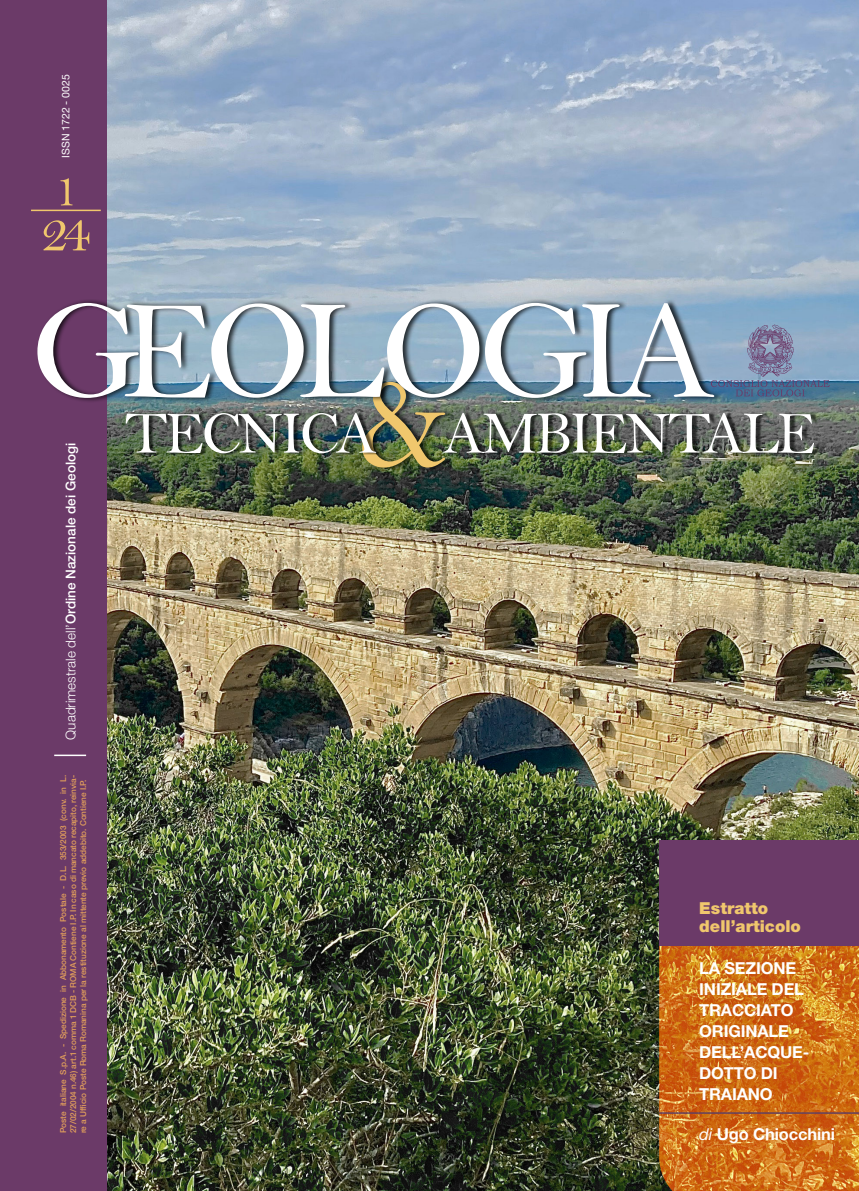
<style>
.page{position:relative;width:859px;height:1191px;background:#fff}
.page>*{position:absolute;margin:0;border:0;box-sizing:border-box;transform-origin:0 0}
.t1{font:56.7px "Bell";color:#f0c76d}
.t2{font:51px "Bell";color:#f0c76d}
.t3{font:700 16.5px/21px "Helvetica Neue LT Std";letter-spacing:-.01em;color:#fff}
.t4{font:900 16.5px/18px "Helvetica Neue LT Std";color:#f0c76d}
.t5{font:500 13.5px "Helvetica Neue LT Std";color:#fff}
.t6{font:10.5px "Helvetica Neue LT Std";color:#fff}
.t7{font:500 8.25px/9.9px "Helvetica Neue LT Std";letter-spacing:-.005em;color:#e19f5b;text-align:justify}
.s1{font-weight:300}
.s2{font-weight:400;font-style:italic}
</style>
<div class="page">
<img style="left:106px;top:0;width:753px;height:1191px">
<div style="left:0;top:0;width:106px;height:1191px;background:#6b3a68"></div>
<hr style="left:54px;top:754px;width:32px;height:2px;background:#fff">
<hr style="left:31px;top:210px;width:70px;height:1px;background:#f0c76d">
<div style="left:362px;top:377px;width:92px;height:95px;background:#000;opacity:.75"></div>
<div style="left:37px;top:299px;width:686px;height:103px;background:#000;opacity:.75"></div>
<svg style="left:37px;top:303px;width:677px;height:95px"></svg>
<img style="left:126px;top:324px;width:704px;height:143px">
<svg style="left:659px;top:945px;width:200px;height:246px;background:#ce701b"></svg>
<hr style="left:659px;top:1112px;width:200px;height:1px;background:#624160">
<div style="left:659px;top:840px;width:200px;height:105px;background:#6b3a68"></div>
<p class="t6" style="left:60px;top:158px;width:85px;rotate:-90deg">ISSN 1722 - 0025</p>
<h2 class="t2" style="left:53px;top:159px;width:27px">1</h2>
<h1 class="t1" style="left:41px;top:199px;width:52px">24</h1>
<h3 class="t5" style="left:63px;top:739px;width:298px;rotate:-90deg"><span class="s1">Quadrimestrale dell’</span>Ordine Nazionale dei Geologi</h3>
<p class="t7" style="left:58px;top:1133px;width:360px;rotate:-90deg">Poste italiane S.p.A. - Spedizione in Abbonamento Postale - D.L. 353/2003 (conv. in L.<br>27/02/2004 n.46) art.1 comma 1 DCB - ROMA Contiene I.P. In caso di mancato recapito, reinvia&shy;re a Ufficio Poste Roma Romanina per la restituzione al mittente previo addebito. Contiene I.P.</p>
<h3 class="t4" style="left:699px;top:899px;width:103px">Estratto dell’articolo</h3>
<h3 class="t3" style="left:699px;top:957px;width:112px">LA SEZIONE<br>INIZIALE DEL<br>TRACCIATO<br>ORIGINALE<br>DELL’ACQUE-<br>DOTTO DI<br>TRAIANO</h3>
<h3 class="t3" style="left:699px;top:1123px;width:137px"><span class="s2">di</span> Ugo Chiocchini</h3>
</div>
